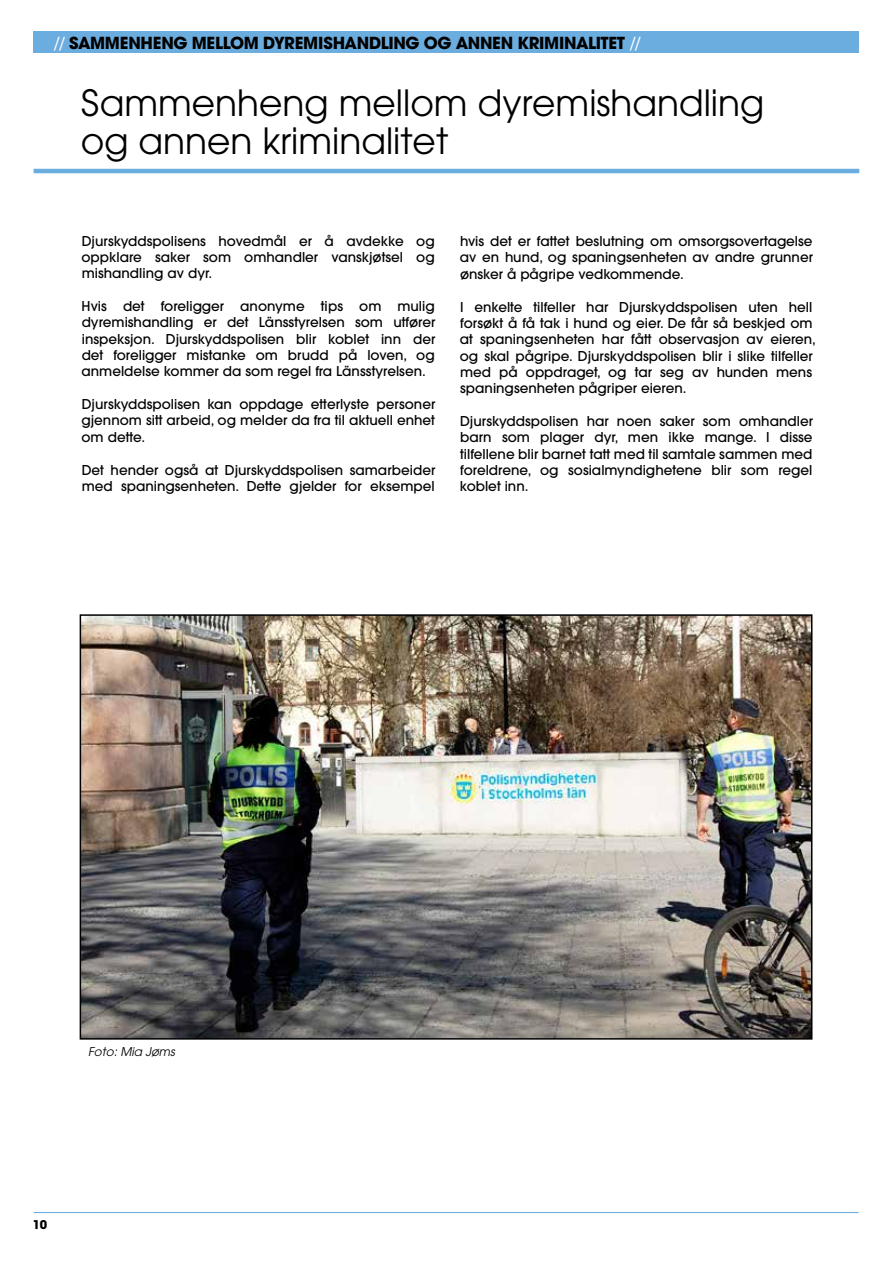
<style>
.page{position:relative;width:893px;height:1263px;background:#fff}
.page>*{position:absolute;margin:0;border:0;box-sizing:border-box;transform-origin:0 0}
.t1{font:36px/38.2px "ITC Avant Garde Pro";color:#000}
.t2{font:700 16.5px "ITC Avant Garde Pro";letter-spacing:-.02em;color:#000}
.t3{font:500 13.5px/16.2px "ITC Avant Garde Pro";color:#000;text-align:justify}
.t4{font:italic 12px "ITC Avant Garde Pro";color:#000}
.t5{font:700 12px "ITC Avant Garde Pro";color:#000}
.s1{font-weight:400;color:#fff}
</style>
<div class="page">
<div style="left:34px;top:32px;width:825px;height:21px;background:#6caddf"></div>
<hr style="left:34px;top:169px;width:825px;height:4px;background:#6caddf">
<hr style="left:34px;top:1212px;width:824px;height:1px;background:#6caddf">
<img style="left:83px;top:617px;width:726px;height:420px">
<div style="left:80px;top:614px;width:732px;height:426px;border:2px solid #000"></div>
<p class="t2" style="left:53px;top:32px;width:590px"><span class="s1">//</span> SAMMENHENG MELLOM DYREMISHANDLING OG ANNEN KRIMINALITET <span class="s1">//</span></p>
<h1 class="t1" style="left:81px;top:83px;width:685px">Sammenheng mellom dyremishandling og annen kriminalitet</h1>
<p class="t3" style="left:82px;top:232px;width:355px">Djurskyddspolisens hovedmål er å avdekke og oppklare saker som omhandler vanskjøtsel og mishandling av dyr.</p>
<p class="t3" style="left:82px;top:298px;width:355px">Hvis det foreligger anonyme tips om mulig dyremishandling er det Länsstyrelsen som utfører inspeksjon. Djurskyddspolisen blir koblet inn der det foreligger mistanke om brudd på loven, og anmeldelse kommer da som regel fra Länsstyrelsen.</p>
<p class="t3" style="left:82px;top:396px;width:355px">Djurskyddspolisen kan oppdage etterlyste personer gjennom sitt arbeid, og melder da fra til aktuell enhet om dette.</p>
<p class="t3" style="left:82px;top:462px;width:355px">Det hender også at Djurskyddspolisen samarbeider med spaningsenheten. Dette gjelder for eksempel</p>
<p class="t3" style="left:460px;top:233px;width:355px">hvis det er fattet beslutning om omsorgsovertagelse av en hund, og spaningsenheten av andre grunner ønsker å pågripe vedkommende.</p>
<p class="t3" style="left:460px;top:299px;width:358px;text-align:left">I enkelte tilfeller har Djurskyddspolisen uten hell forsøkt å få tak i hund og eier. De får så beskjed om at spaningsenheten har fått observasjon av eieren, og skal pågripe. Djurskyddspolisen blir i slike tilfeller med på oppdraget, og tar seg av hunden mens spaningsenheten pågriper eieren.</p>
<p class="t3" style="left:460px;top:413px;width:355px">Djurskyddspolisen har noen saker som omhandler barn som plager dyr, men ikke mange. I disse tilfellene blir barnet tatt med til samtale sammen med foreldrene, og sosialmyndighetene blir som regel koblet inn.</p>
<p class="t4" style="left:88px;top:1044px;width:88px">Foto: Mia Jøms</p>
<p class="t5" style="left:33px;top:1216px;width:16px">10</p>
</div>
